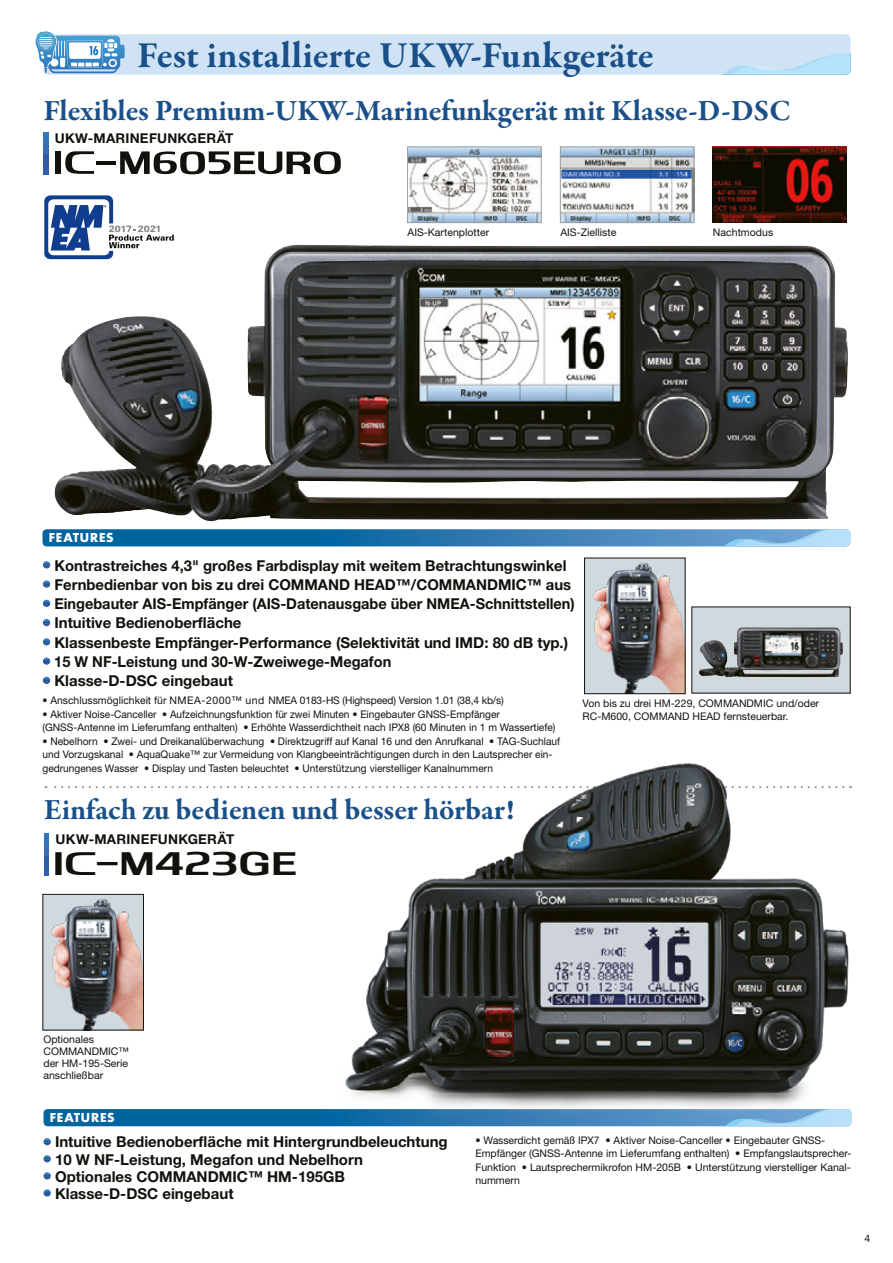
<style>
.page{position:relative;width:893px;height:1263px;background:#fff}
.page>*{position:absolute;margin:0;border:0;box-sizing:border-box;transform-origin:0 0}
.t1{font:700 37.5px "Garamond Premr Pro";color:#1a5089}
.t2{font:700 30px "Garamond Premr Pro";letter-spacing:-.005em;color:#1a5089}
.t3{font:28.5px "Icom CI PRODUCT";letter-spacing:-.03em;color:#12120d}
.t4{font:700 15px/19.2px "Helvetica Neue";color:#12120d}
.t5{font:700 13.5px "Helvetica Neue";letter-spacing:.015em;color:#12120d}
.t6{font:700 12px "Futura Std";letter-spacing:.055em;color:#fff}
.t7{font:10.5px/13.5px "Helvetica Neue";color:#12120d}
.t8{font:10.5px "Helvetica Neue";color:#12120d;scale:.96 1}
</style>
<div class="page">
<div style="left:43px;top:34px;width:807px;height:41px;background:#d0e3f5;border-radius:4px"></div>
<svg style="left:722px;top:53px;width:128px;height:22px"></svg>
<svg style="left:35px;top:31px;width:90px;height:43px"></svg>
<svg style="left:43px;top:561px;width:7px;height:7px"></svg>
<svg style="left:43px;top:580px;width:7px;height:8px"></svg>
<svg style="left:43px;top:600px;width:7px;height:7px"></svg>
<svg style="left:43px;top:619px;width:7px;height:7px"></svg>
<svg style="left:43px;top:638px;width:7px;height:8px"></svg>
<svg style="left:43px;top:657px;width:7px;height:8px"></svg>
<svg style="left:43px;top:677px;width:7px;height:7px"></svg>
<svg style="left:45px;top:786px;width:288px;height:2px"></svg>
<img style="left:586px;top:560px;width:97px;height:132px">
<div style="left:584px;top:558px;width:101px;height:136px;border:1px solid #12120d"></div>
<img style="left:45px;top:896px;width:97px;height:132px">
<div style="left:43px;top:894px;width:101px;height:136px;border:1px solid #12120d"></div>
<svg style="left:44px;top:1138px;width:7px;height:7px"></svg>
<svg style="left:44px;top:1155px;width:7px;height:7px"></svg>
<svg style="left:44px;top:1172px;width:7px;height:7px"></svg>
<svg style="left:44px;top:1189px;width:7px;height:7px"></svg>
<div style="left:44px;top:1109px;width:291px;height:17px;background:#00649f"></div>
<svg style="left:44px;top:833px;width:5px;height:42px"></svg>
<div style="left:692px;top:607px;width:158px;height:86px;background:#d0d9dd"></div>
<img style="left:699px;top:632px;width:144px;height:46px">
<img style="left:53px;top:245px;width:795px;height:277px">
<svg style="left:43px;top:133px;width:5px;height:41px"></svg>
<svg style="left:43px;top:529px;width:807px;height:17px;background:#3380b5"></svg>
<div style="left:55px;top:151px;width:6px;height:23px;background:#12120d"></div>
<svg style="left:65px;top:151px;width:29px;height:23px"></svg>
<hr style="left:97px;top:161px;width:19px;height:4px;background:#12120d">
<svg style="left:120px;top:151px;width:221px;height:23px"></svg>
<img style="left:409px;top:149px;width:130px;height:72px">
<div style="left:407px;top:147px;width:134px;height:76px;border:1px solid #9d9e9e"></div>
<img style="left:562px;top:149px;width:130px;height:72px">
<div style="left:560px;top:147px;width:134px;height:76px;border:1px solid #9d9e9e"></div>
<img style="left:713px;top:147px;width:134px;height:75px">
<img style="left:335px;top:763px;width:517px;height:363px">
<svg style="left:44px;top:195px;width:130px;height:64px"></svg>
<h1 class="t1" style="left:137px;top:32px;width:518px">Fest installierte UKW-Funkgeräte</h1>
<h2 class="t2" style="left:43px;top:92px;width:749px">Flexibles Premium-UKW-Marinefunkgerät mit Klasse-D-DSC</h2>
<p class="t5" style="left:55px;top:130px;width:180px">UKW-MARINEFUNKGERÄT</p>
<p class="t7" style="left:407px;top:225px;width:83px">AIS-Kartenplotter</p>
<p class="t7" style="left:560px;top:225px;width:57px">AIS-Zielliste</p>
<p class="t7" style="left:713px;top:225px;width:62px">Nachtmodus</p>
<p class="t6" style="left:49px;top:530px;width:66px">FEATURES</p>
<p class="t4" style="left:54px;top:555px;width:522px">Kontrastreiches 4,3" großes Farbdisplay mit weitem Betrachtungswinkel Fernbedienbar von bis zu drei COMMAND HEAD™/COMMANDMIC™ aus Eingebauter AIS-Empfänger (AIS-Datenausgabe über NMEA-Schnittstellen)<br>Intuitive Bedienoberfläche<br>Klassenbeste Empfänger-Performance (Selektivität und IMD: 80 dB typ.)<br>15 W NF-Leistung und 30-W-Zweiwege-Megafon<br>Klasse-D-DSC eingebaut</p>
<p class="t8" style="left:43px;top:694px;width:482px">• Anschlussmöglichkeit für NMEA-2000™ und NMEA 0183-HS (Highspeed) Version 1.01 (38,4 kb/s)</p>
<p class="t7" style="left:43px;top:707px;width:514px">• Aktiver Noise-Canceller • Aufzeichnungsfunktion für zwei Minuten • Eingebauter GNSS-Empfänger (GNSS-Antenne im Lieferumfang enthalten) • Erhöhte Wasserdichtheit nach IPX8 (60 Minuten in 1 m Wassertiefe)</p>
<p class="t7" style="left:43px;top:734px;width:519px">• Nebelhorn • Zwei- und Dreikanalüberwachung • Direktzugriff auf Kanal 16 und den Anrufkanal • TAG-Suchlauf und Vorzugskanal • AquaQuake™ zur Vermeidung von Klangbeeinträchtigungen durch in den Lautsprecher ein&shy;gedrungenes Wasser • Display und Tasten beleuchtet • Unterstützung vierstelliger Kanalnummern</p>
<h2 class="t2" style="left:44px;top:791px;width:472px">Einfach zu bedienen und besser hörbar!</h2>
<p class="t5" style="left:56px;top:831px;width:180px">UKW-MARINEFUNKGERÄT</p>
<h3 class="t3" style="left:55px;top:845px;width:246px">|M423GE</h3>
<p class="t7" style="left:583px;top:697px;width:238px;line-height:12.6px">Von bis zu drei HM-229, COMMANDMIC und/oder<br>RC-M600, COMMAND HEAD fernsteuerbar.</p>
<p class="t7" style="left:43px;top:1033px;width:87px;line-height:12px">Optionales<br>COMMANDMIC™ der HM-195-Serie anschließbar</p>
<p class="t6" style="left:50px;top:1109px;width:66px">FEATURES</p>
<h3 class="t4" style="left:55px;top:1133px;width:394px;line-height:17.1px">Intuitive Bedienoberfläche mit Hintergrundbeleuchtung 10 W NF-Leistung, Megafon und Nebelhorn<br>Optionales COMMANDMIC™ HM-195GB Klasse-D-DSC eingebaut</h3>
<p class="t7" style="left:475px;top:1133px;width:378px">• Wasserdicht gemäß IPX7 • Aktiver Noise-Canceller • Eingebauter GNSS-Empfänger (GNSS-Antenne im Lieferumfang enthalten) • Empfangslautsprecher-Funktion • Lautsprechermikrofon HM-205B • Unterstützung vierstelliger Kanal&shy;nummern</p>
<p class="t7" style="left:864px;top:1231px;width:7px">4</p>
</div>
